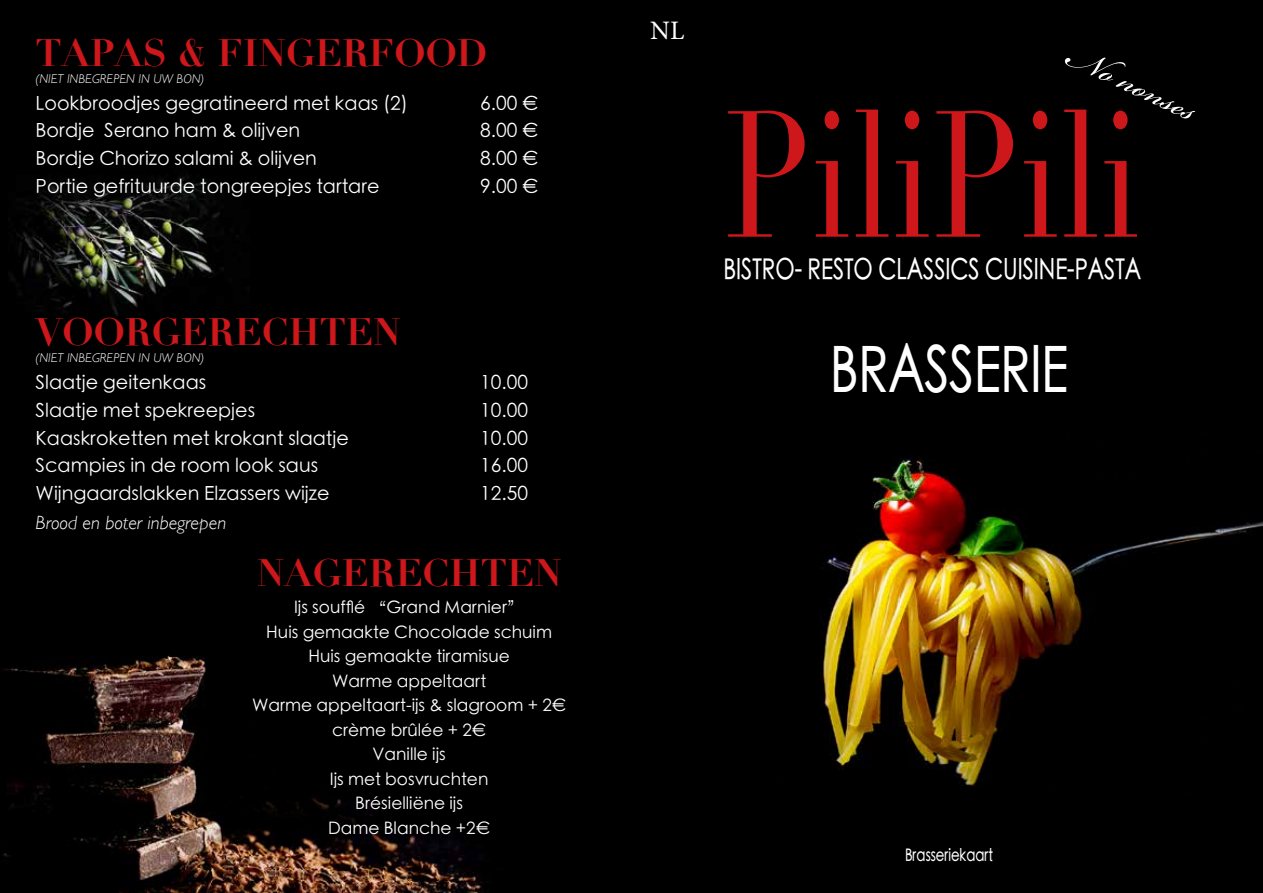
<style>
.page{position:relative;width:1263px;height:893px;background:#000}
.page>*{position:absolute;margin:0;border:0;box-sizing:border-box;transform-origin:0 0}
.t1{font:176.25px "Didot";color:#cd171a;scale:.77 1}
.t2{font:500 64.05px "ST Heiti SC";color:#fff;scale:.77 1}
.t3{font:51.75px "Bickham Script Pro 3";color:#fff}
.t4{font:700 37.35px "Didot";color:#cd171a}
.t5{font:500 28.95px "ST Heiti SC";color:#fff;scale:.77 1}
.t6{font:26.7px "Minion Pro";color:#fff}
.t7{font:300 19.2px "ST Heiti SC";color:#fff}
.t8{font:italic 300 19.2px "Gill Sans";color:#fff}
.t9{font:500 17.25px "ST Heiti SC";color:#fff;scale:.77 1}
.t10{font:300 17.1px/24.6px "ST Heiti SC";color:#fff;text-align:center}
.t11{font:italic 300 12.75px "Gill Sans";color:#fff}
</style>
<div class="page">
<img style="left:11px;top:175px;width:213px;height:140px">
<img style="left:3px;top:655px;width:479px;height:238px">
<img style="left:820px;top:458px;width:443px;height:328px">
<h3 class="t6" style="left:650px;top:13px;width:36px">NL</h3>
<h3 class="t4" style="left:36px;top:29px;width:453px">TAPAS &amp; FINGERFOOD</h3>
<h3 class="t3" style="left:1089px;top:20px;width:137px;rotate:25deg">No nonses</h3>
<p class="t11" style="left:36px;top:71px;width:170px">(NIET INBEGREPEN IN UW BON)</p>
<p class="t7" style="left:36px;top:87px;width:374px">Lookbroodjes gegratineerd met kaas (2)</p>
<p class="t7" style="left:480px;top:87px;width:60px">6.00 €</p>
<p class="t7" style="left:36px;top:115px;width:266px">Bordje Serano ham &amp; olijven</p>
<p class="t7" style="left:480px;top:115px;width:60px">8.00 €</p>
<p class="t7" style="left:36px;top:142px;width:283px">Bordje Chorizo salami &amp; olijven</p>
<p class="t7" style="left:480px;top:142px;width:60px">8.00 €</p>
<p class="t7" style="left:36px;top:170px;width:346px">Portie gefrituurde tongreepjes tartare</p>
<p class="t7" style="left:480px;top:170px;width:60px">9.00 €</p>
<h1 class="t1" style="left:724px;top:70px;width:543px">PiliPili</h1>
<h3 class="t5" style="left:723px;top:255px;width:544px">BISTRO- RESTO CLASSICS CUISINE-PASTA</h3>
<h3 class="t4" style="left:36px;top:309px;width:367px">VOORGERECHTEN</h3>
<p class="t11" style="left:36px;top:351px;width:170px">(NIET INBEGREPEN IN UW BON)</p>
<p class="t7" style="left:36px;top:367px;width:172px">Slaatje geitenkaas</p>
<p class="t7" style="left:480px;top:367px;width:49px">10.00</p>
<p class="t7" style="left:36px;top:394px;width:221px">Slaatje met spekreepjes</p>
<p class="t7" style="left:480px;top:394px;width:49px">10.00</p>
<p class="t7" style="left:36px;top:422px;width:315px">Kaaskroketten met krokant slaatje</p>
<p class="t7" style="left:480px;top:422px;width:49px">10.00</p>
<p class="t7" style="left:36px;top:450px;width:284px">Scampies in de room look saus</p>
<p class="t7" style="left:480px;top:450px;width:49px">16.00</p>
<p class="t7" style="left:36px;top:477px;width:295px">Wijngaardslakken Elzassers wijze</p>
<p class="t7" style="left:480px;top:477px;width:49px">12.50</p>
<p class="t8" style="left:36px;top:512px;width:192px">Brood en boter inbegrepen</p>
<h3 class="t4" style="left:257px;top:550px;width:306px">NAGERECHTEN</h3>
<p class="t10" style="left:252px;top:594px;width:316px">Ijs soufflé “Grand Marnier”<br>Huis gemaakte Chocolade schuim<br>Huis gemaakte tiramisue<br>Warme appeltaart<br>Warme appeltaart-ijs &amp; slagroom + 2€ crème brûlée + 2€<br>Vanille ijs<br>Ijs met bosvruchten<br>Brésielliëne ijs<br>Dame Blanche +2€</p>
<h2 class="t2" style="left:830px;top:337px;width:310px">BRASSERIE</h2>
<p class="t9" style="left:905px;top:846px;width:116px">Brasseriekaart</p>
</div>
